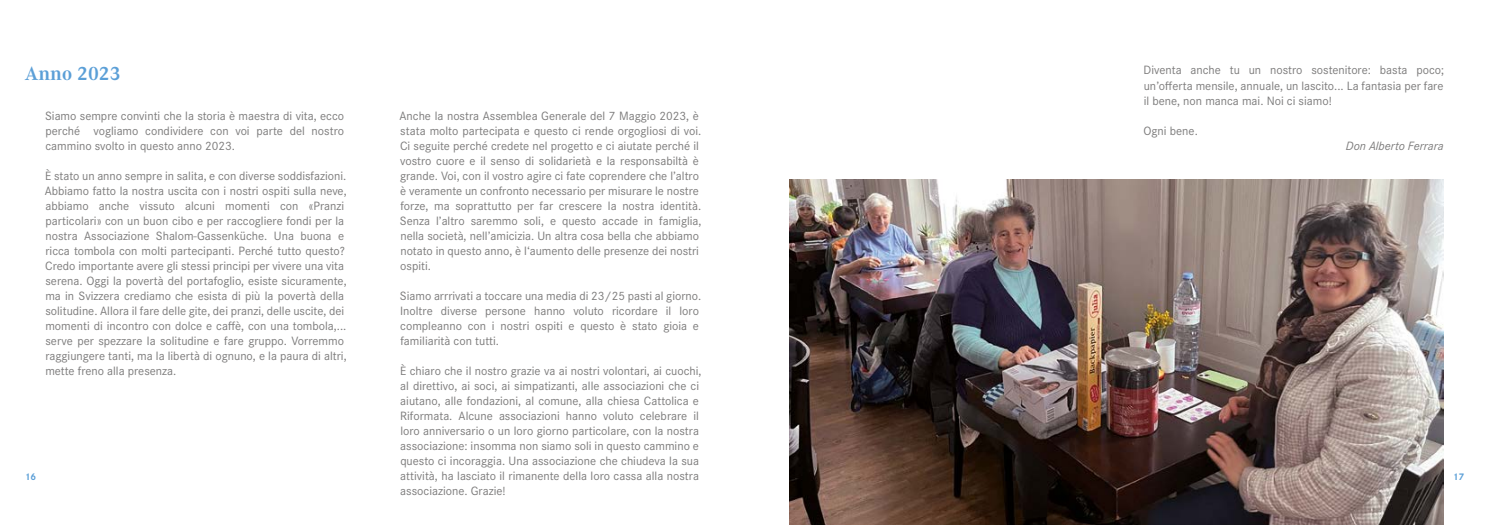
<style>
.page{position:relative;width:1489px;height:525px;background:#fff}
.page>*{position:absolute;margin:0;border:0;box-sizing:border-box;transform-origin:0 0}
.t1{font:700 20px "Corporate A Pro";color:#5b9fd7}
.t2{font:12.5px/15px "Corporate S";color:#7c7b7b}
.t3{font:italic 12.5px "Corporate S";color:#7c7b7b}
.t4{font:700 10px "Corporate S";color:#5b9fd7}
</style>
<div class="page">
<img style="left:789px;top:179px;width:654px;height:345px">
<p class="t2" style="left:1143px;top:62px;width:302px;text-align:justify">Diventa anche tu un nostro sostenitore: basta poco; un’offerta mensile, annuale, un lascito... La fantasia per fare il bene, non manca mai. Noi ci siamo!</p>
<p class="t2" style="left:1143px;top:122px;width:56px">Ogni bene.</p>
<p class="t3" style="left:1345px;top:137px;width:99px">Don Alberto Ferrara</p>
<h1 class="t1" style="left:25px;top:60px;width:97px">Anno 2023</h1>
<p class="t2" style="left:45px;top:107px;width:300px;text-align:justify">Siamo sempre convinti che la storia è maestra di vita, ecco perché vogliamo condividere con voi parte del nostro cammino svolto in questo anno 2023.</p>
<p class="t2" style="left:45px;top:167px;width:303px">È stato un anno sempre in salita, e con diverse soddisfazioni.<br>Abbiamo fatto la nostra uscita con i nostri ospiti sulla neve, abbiamo anche vissuto alcuni momenti con «Pranzi particolari» con un buon cibo e per raccogliere fondi per la nostra Associazione Shalom-Gassenküche. Una buona e ricca tombola con molti partecipanti. Perché tutto questo?<br>Credo importante avere gli stessi principi per vivere una vita serena. Oggi la povertà del portafoglio, esiste sicuramente, ma in Svizzera crediamo che esista di più la povertà della solitudine. Allora il fare delle gite, dei pranzi, delle uscite, dei momenti di incontro con dolce e caffè, con una tombola,... serve per spezzare la solitudine e fare gruppo. Vorremmo raggiungere tanti, ma la libertà di ognuno, e la paura di altri, mette freno alla presenza.</p>
<p class="t2" style="left:399px;top:107px;width:303px">Anche la nostra Assemblea Generale del 7 Maggio 2023, è stata molto partecipata e questo ci rende orgogliosi di voi.<br>Ci seguite perché credete nel progetto e ci aiutate perché il vostro cuore e il senso di solidarietà e la responsabiltà è grande. Voi, con il vostro agire ci fate coprendere che l’altro è veramente un confronto necessario per misurare le nostre forze, ma soprattutto per far crescere la nostra identità.<br>Senza l’altro saremmo soli, e questo accade in famiglia, nella società, nell’amicizia. Un altra cosa bella che abbiamo notato in questo anno, è l‘aumento delle presenze dei nostri ospiti.</p>
<p class="t2" style="left:400px;top:287px;width:303px">Siamo arrrivati a toccare una media di 23/25 pasti al giorno.<br>Inoltre diverse persone hanno voluto ricordare il loro compleanno con i nostri ospiti e questo è stato gioia e familiarità con tutti.</p>
<p class="t2" style="left:400px;top:362px;width:303px">È chiaro che il nostro grazie va ai nostri volontari, ai cuochi, al direttivo, ai soci, ai simpatizanti, alle associazioni che ci aiutano, alle fondazioni, al comune, alla chiesa Cattolica e Riformata. Alcune associazioni hanno voluto celebrare il loro anniversario o un loro giorno particolare, con la nostra associazione: insomma non siamo soli in questo cammino e questo ci incoraggia. Una associazione che chiudeva la sua attività, ha lasciato il rimanente della loro cassa alla nostra associazione. Grazie!</p>
<p class="t4" style="left:25px;top:469px;width:13px">16</p>
<p class="t4" style="left:1452px;top:469px;width:13px">17</p>
</div>
